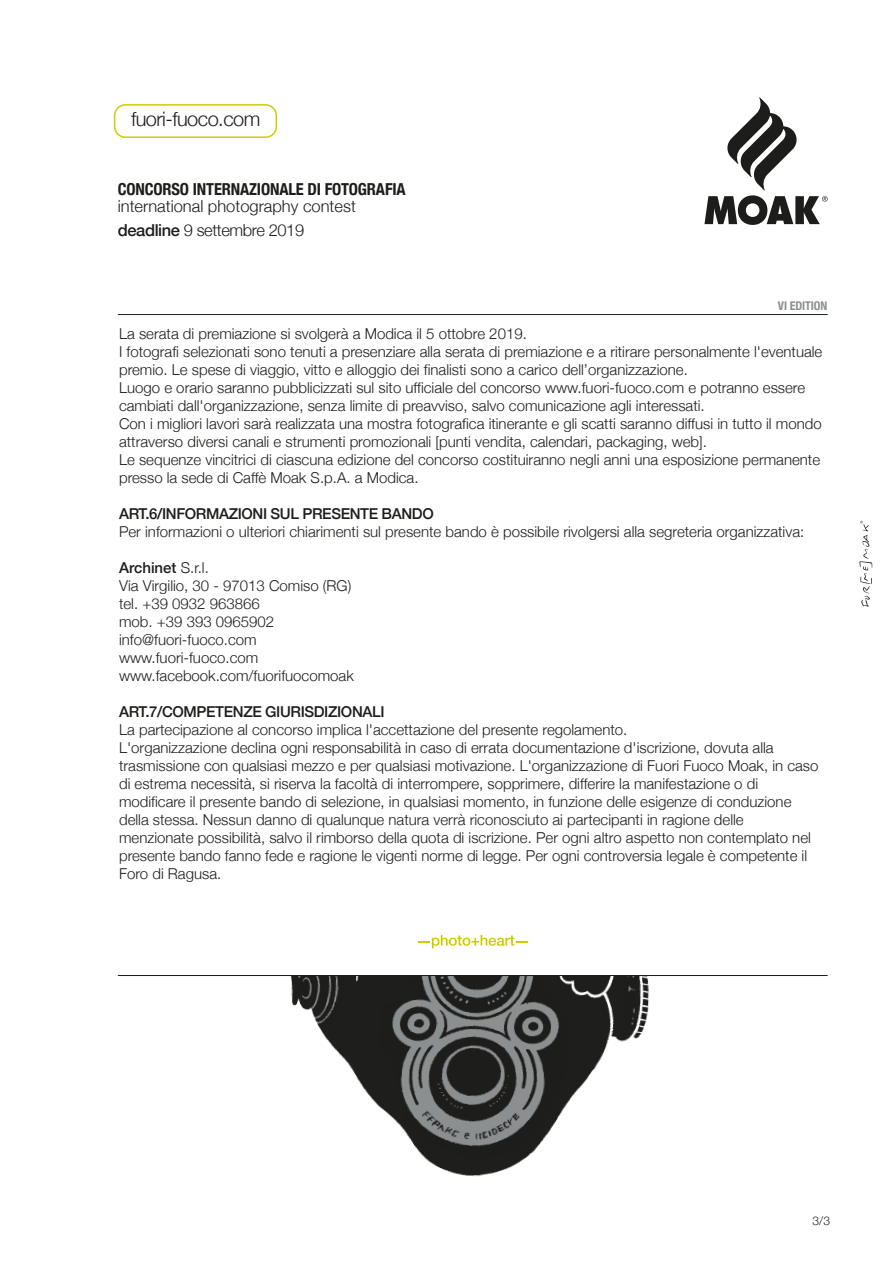
<style>
.page{position:relative;width:893px;height:1263px;background:#fff}
.page>*{position:absolute;margin:0;border:0;box-sizing:border-box;transform-origin:0 0}
.t1{font:300 19.95px "Helvetica Neue";letter-spacing:-.025em;color:#1d1d1b}
.t2{font:300 16.5px/24px "Helvetica Neue";color:#1d1d1b}
.t3{font:700 condensed 16.5px "Helvetica Neue";letter-spacing:-.01em;color:#1d1d1b}
.t4{font:300 15px/18px "Helvetica Neue";color:#1d1d1b}
.t5{font:500 15px "Helvetica Neue";letter-spacing:-.025em;color:#1d1d1b}
.t6{font:700 condensed 12px "Helvetica Neue";letter-spacing:-.01em;color:#8c8f90}
.t7{font:300 12px "Helvetica Neue";color:#1d1d1b}
.s1{font-weight:500}
</style>
<div class="page">
<svg style="left:704px;top:97px;width:124px;height:128px"></svg>
<svg style="left:859px;top:521px;width:14px;height:86px"></svg>
<img style="left:290px;top:976px;width:359px;height:201px">
<hr style="left:118px;top:975px;width:710px;height:1px;background:#1d1d1b">
<hr style="left:118px;top:314px;width:710px;height:1px;background:#1d1d1b">
<svg style="left:418px;top:935px;width:110px;height:13px"></svg>
<div style="left:114px;top:104px;width:163px;height:34px;border:2px solid #cdcc02;border-radius:11px"></div>
<h1 class="t1" style="left:131px;top:103px;width:131px">fuori-fuoco.com</h1>
<p class="t3" style="left:118px;top:176px;width:289px">CONCORSO INTERNAZIONALE DI FOTOGRAFIA</p>
<p class="t2" style="left:118px;top:193px;width:240px">international photography contest <span class="s1">deadline</span> 9 settembre 2019</p>
<p class="t6" style="left:778px;top:296px;width:51px">VI EDITION</p>
<p class="t4" style="left:119px;top:323px;width:705px">La serata di premiazione si svolgerà a Modica il 5 ottobre 2019.<br>I fotografi selezionati sono tenuti a presenziare alla serata di premiazione e a ritirare personalmente l'eventuale premio. Le spese di viaggio, vitto e alloggio dei finalisti sono a carico dell’organizzazione.<br>Luogo e orario saranno pubblicizzati sul sito ufficiale del concorso www.fuori-fuoco.com e potranno essere cambiati dall'organizzazione, senza limite di preavviso, salvo comunicazione agli interessati.<br>Con i migliori lavori sarà realizzata una mostra fotografica itinerante e gli scatti saranno diffusi in tutto il mondo attraverso diversi canali e strumenti promozionali [punti vendita, calendari, packaging, web].<br>Le sequenze vincitrici di ciascuna edizione del concorso costituiranno negli anni una esposizione permanente presso la sede di Caffè Moak S.p.A. a Modica.</p>
<p class="t5" style="left:119px;top:501px;width:316px">ART.6/INFORMAZIONI SUL PRESENTE BANDO</p>
<p class="t4" style="left:119px;top:521px;width:687px">Per informazioni o ulteriori chiarimenti sul presente bando è possibile rivolgersi alla segreteria organizzativa:</p>
<p class="t4" style="left:119px;top:557px;width:236px"><span class="s1">Archinet</span> S.r.l.<br>Via Virgilio, 30 - 97013 Comiso (RG) tel. +39 0932 963866<br>mob. +39 393 0965902 info@fuori-fuoco.com www.fuori-fuoco.com www.facebook.com/fuorifuocomoak</p>
<p class="t5" style="left:119px;top:699px;width:267px">ART.7/COMPETENZE GIURISDIZIONALI</p>
<p class="t4" style="left:119px;top:719px;width:701px">La partecipazione al concorso implica l'accettazione del presente regolamento.<br>L'organizzazione declina ogni responsabilità in caso di errata documentazione d'iscrizione, dovuta alla trasmissione con qualsiasi mezzo e per qualsiasi motivazione. L'organizzazione di Fuori Fuoco Moak, in caso di estrema necessità, si riserva la facoltà di interrompere, sopprimere, differire la manifestazione o di modificare il presente bando di selezione, in qualsiasi momento, in funzione delle esigenze di conduzione della stessa. Nessun danno di qualunque natura verrà riconosciuto ai partecipanti in ragione delle menzionate possibilità, salvo il rimborso della quota di iscrizione. Per ogni altro aspetto non contemplato nel presente bando fanno fede e ragione le vigenti norme di legge. Per ogni controversia legale è competente il Foro di Ragusa.</p>
<p class="t7" style="left:812px;top:1211px;width:19px">3/3</p>
</div>
